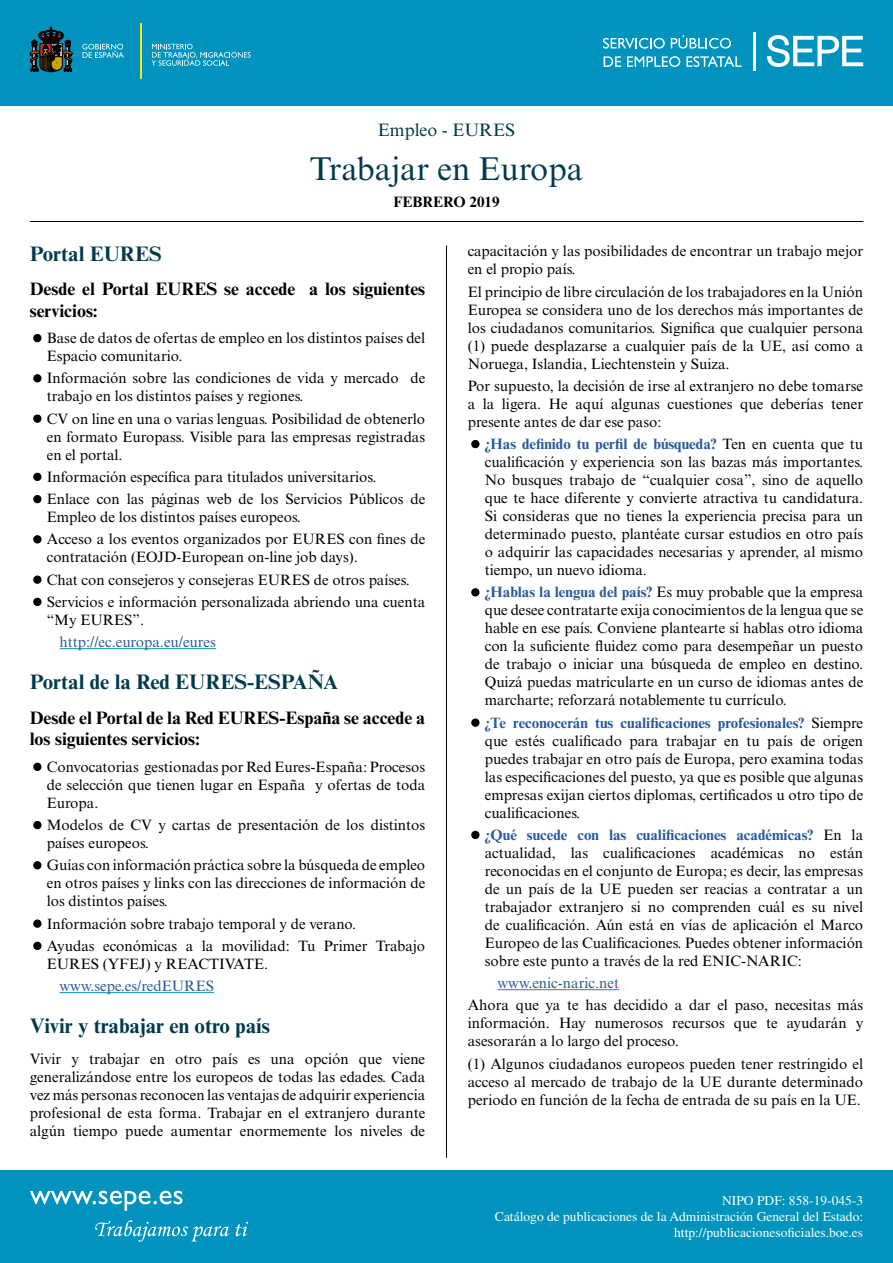
<style>
.page{position:relative;width:893px;height:1263px;background:#fff}
.page>*{position:absolute;margin:0;border:0;box-sizing:border-box;transform-origin:0 0}
.t1{font:33px "Times New Roman MT Std";color:#003b4d}
.t2{font:700 21px "Times New Roman MT Std";color:#003b4d}
.t3{font:700 18px/21.6px "Times New Roman MT Std";color:#000}
.t4{font:18px "Times New Roman MT Std";color:#003b4d}
.t5{font:15px/18px "Times New Roman MT Std";color:#000;text-align:justify}
.t6{font:15px "Times New Roman MT Std";color:#275b9b}
.t7{font:700 15px "Times New Roman MT Std";color:#000}
.t8{font:13.5px/16.2px "Times LT Std";color:#fff;text-align:right}
.s1{font-weight:700;color:#275b9b}
</style>
<div class="page">
<div style="left:0;top:1170px;width:893px;height:93px;background:#0093bd"></div>
<div style="left:0;top:0;width:893px;height:105px;background:#0093bd"></div>
<svg style="left:30px;top:1191px;width:153px;height:20px"></svg>
<svg style="left:95px;top:1220px;width:134px;height:22px"></svg>
<svg style="left:236px;top:1222px;width:12px;height:14px"></svg>
<svg style="left:767px;top:35px;width:96px;height:32px"></svg>
<hr style="left:753px;top:32px;width:3px;height:38px;background:#fff">
<svg style="left:603px;top:38px;width:62px;height:11px"></svg>
<svg style="left:671px;top:35px;width:60px;height:14px"></svg>
<svg style="left:604px;top:56px;width:17px;height:11px"></svg>
<svg style="left:627px;top:56px;width:53px;height:11px"></svg>
<svg style="left:686px;top:56px;width:56px;height:11px"></svg>
<svg style="left:29px;top:27px;width:44px;height:45px"></svg>
<svg style="left:82px;top:44px;width:42px;height:14px"></svg>
<hr style="left:140px;top:23px;width:1px;height:56px;background:#ffe21b">
<svg style="left:151px;top:44px;width:100px;height:22px"></svg>
<hr style="left:497px;top:989px;width:122px;height:1px;background:#0093bd">
<hr style="left:60px;top:648px;width:156px;height:1px;background:#0093bd">
<hr style="left:60px;top:992px;width:154px;height:1px;background:#0093bd">
<hr style="left:446px;top:246px;width:1px;height:912px;background:#000">
<hr style="left:30px;top:221px;width:833px;height:1px;background:#000">
<svg style="left:471px;top:440px;width:9px;height:9px"></svg>
<svg style="left:471px;top:588px;width:9px;height:9px"></svg>
<svg style="left:471px;top:718px;width:9px;height:9px"></svg>
<svg style="left:471px;top:830px;width:9px;height:9px"></svg>
<svg style="left:33px;top:334px;width:9px;height:9px"></svg>
<svg style="left:33px;top:374px;width:9px;height:9px"></svg>
<svg style="left:33px;top:414px;width:9px;height:9px"></svg>
<svg style="left:33px;top:472px;width:9px;height:9px"></svg>
<svg style="left:33px;top:495px;width:9px;height:9px"></svg>
<svg style="left:33px;top:535px;width:9px;height:9px"></svg>
<svg style="left:33px;top:575px;width:9px;height:9px"></svg>
<svg style="left:33px;top:597px;width:9px;height:9px"></svg>
<svg style="left:33px;top:762px;width:9px;height:9px"></svg>
<svg style="left:33px;top:821px;width:9px;height:9px"></svg>
<svg style="left:33px;top:861px;width:9px;height:9px"></svg>
<svg style="left:33px;top:919px;width:9px;height:9px"></svg>
<svg style="left:33px;top:941px;width:9px;height:9px"></svg>
<p class="t4" style="left:378px;top:120px;width:139px">Empleo - EURES</p>
<h1 class="t1" style="left:310px;top:150px;width:275px">Trabajar en Europa</h1>
<p class="t7" style="left:393px;top:192px;width:108px">FEBRERO 2019</p>
<h2 class="t2" style="left:30px;top:241px;width:133px">Portal EURES</h2>
<p class="t3" style="left:30px;top:278px;width:397px">Desde el Portal EURES se accede a los siguientes servicios:</p>
<p class="t5" style="left:47px;top:329px;width:380px">Base de datos de ofertas de empleo en los distintos países del<br>Espacio comunitario.</p>
<p class="t5" style="left:47px;top:369px;width:380px">Información sobre las condiciones de vida y mercado de trabajo en los distintos países y regiones.</p>
<p class="t5" style="left:47px;top:410px;width:380px">CV on line en una o varias lenguas. Posibilidad de obtenerlo en formato Europass. Visible para las empresas registradas en el portal.</p>
<p class="t5" style="left:47px;top:466px;width:380px;line-height:22.2px">Información específica para titulados universitarios.<br>Enlace con las páginas web de los Servicios Públicos de</p>
<p class="t5" style="left:47px;top:506px;width:380px;line-height:22.2px">Empleo de los distintos países europeos.<br>Acceso a los eventos organizados por EURES con fines de</p>
<p class="t5" style="left:47px;top:546px;width:380px;line-height:22.2px;text-align:left">contratación (EOJD-European on-line job days).<br>Chat con consejeros y consejeras EURES de otros países.<br>Servicios e información personalizada abriendo una cuenta</p>
<p class="t5" style="left:47px;top:611px;width:99px">“My EURES”.</p>
<p class="t6" style="left:60px;top:633px;width:158px">http://ec.europa.eu/eures</p>
<h2 class="t2" style="left:30px;top:669px;width:310px">Portal de la Red EURES-ESPAÑA</h2>
<p class="t3" style="left:30px;top:706px;width:397px">Desde el Portal de la Red EURES-España se accede a los siguientes servicios:</p>
<p class="t5" style="left:47px;top:758px;width:380px">Convocatorias gestionadas por Red Eures-España: Procesos de selección que tienen lugar en España y ofertas de toda Europa.</p>
<p class="t5" style="left:47px;top:816px;width:380px">Modelos de CV y cartas de presentación de los distintos países europeos.</p>
<p class="t5" style="left:47px;top:856px;width:380px">Guías con información práctica sobre la búsqueda de empleo en otros países y links con las direcciones de información de los distintos países.</p>
<p class="t5" style="left:47px;top:912px;width:380px;line-height:22.2px">Información sobre trabajo temporal y de verano.<br>Ayudas económicas a la movilidad: Tu Primer Trabajo</p>
<p class="t5" style="left:47px;top:955px;width:223px">EURES (YFEJ) y REACTIVATE.</p>
<p class="t6" style="left:60px;top:977px;width:156px">www.sepe.es/redEURES</p>
<h2 class="t2" style="left:30px;top:1013px;width:242px">Vivir y trabajar en otro país</h2>
<p class="t5" style="left:30px;top:1050px;width:397px">Vivir y trabajar en otro país es una opción que viene generalizándose entre los europeos de todas las edades. Cada vez más personas reconocen las ventajas de adquirir experiencia profesional de esta forma. Trabajar en el extranjero durante algún tiempo puede aumentar enormemente los niveles de</p>
<p class="t5" style="left:468px;top:242px;width:397px">capacitación y las posibilidades de encontrar un trabajo mejor en el propio país.</p>
<p class="t5" style="left:468px;top:282px;width:397px">El principio de libre circulación de los trabajadores en la Unión Europea se considera uno de los derechos más importantes de los ciudadanos comunitarios. Significa que cualquier persona (1) puede desplazarse a cualquier país de la UE, así como a Noruega, Islandia, Liechtenstein y Suiza.</p>
<p class="t5" style="left:468px;top:377px;width:397px">Por supuesto, la decisión de irse al extranjero no debe tomarse a la ligera. He aquí algunas cuestiones que deberías tener presente antes de dar ese paso:</p>
<p class="t5" style="left:485px;top:435px;width:380px"><span class="s1">¿Has definido tu perfil de búsqueda?</span> Ten en cuenta que tu cualificación y experiencia son las bazas más importantes.<br>No busques trabajo de “cualquier cosa”, sino de aquello que te hace diferente y convierte atractiva tu candidatura.<br>Si consideras que no tienes la experiencia precisa para un determinado puesto, plantéate cursar estudios en otro país o adquirir las capacidades necesarias y aprender, al mismo tiempo, un nuevo idioma.</p>
<p class="t5" style="left:485px;top:583px;width:380px"><span class="s1">¿Hablas la lengua del país?</span> Es muy probable que la empresa que desee contratarte exija conocimientos de la lengua que se hable en ese país. Conviene plantearte si hablas otro idioma con la suficiente fluidez como para desempeñar un puesto de trabajo o iniciar una búsqueda de empleo en destino.<br>Quizá puedas matricularte en un curso de idiomas antes de marcharte; reforzará notablemente tu currículo.</p>
<p class="t5" style="left:485px;top:714px;width:380px"><span class="s1">¿Te reconocerán tus cualificaciones profesionales?</span> Siempre que estés cualificado para trabajar en tu país de origen puedes trabajar en otro país de Europa, pero examina todas las especificaciones del puesto, ya que es posible que algunas empresas exijan ciertos diplomas, certificados u otro tipo de cualificaciones.</p>
<p class="t5" style="left:485px;top:826px;width:380px"><span class="s1">¿Qué sucede con las cualificaciones académicas?</span> En la actualidad, las cualificaciones académicas no están reconocidas en el conjunto de Europa; es decir, las empresas de un país de la UE pueden ser reacias a contratar a un trabajador extranjero si no comprenden cuál es su nivel de cualificación. Aún está en vías de aplicación el Marco Europeo de las Cualificaciones. Puedes obtener información sobre este punto a través de la red ENIC-NARIC:</p>
<p class="t6" style="left:497px;top:974px;width:123px">www.enic-naric.net</p>
<p class="t5" style="left:468px;top:996px;width:397px">Ahora que ya te has decidido a dar el paso, necesitas más información. Hay numerosos recursos que te ayudarán y asesorarán a lo largo del proceso.</p>
<p class="t5" style="left:468px;top:1054px;width:397px">(1) Algunos ciudadanos europeos pueden tener restringido el acceso al mercado de trabajo de la UE durante determinado periodo en función de la fecha de entrada de su país en la UE.</p>
<p class="t8" style="left:495px;top:1192px;width:370px">NIPO PDF: 858-19-045-3<br>Catálogo de publicaciones de la Administración General del Estado: http://publicacionesoficiales.boe.es</p>
</div>
